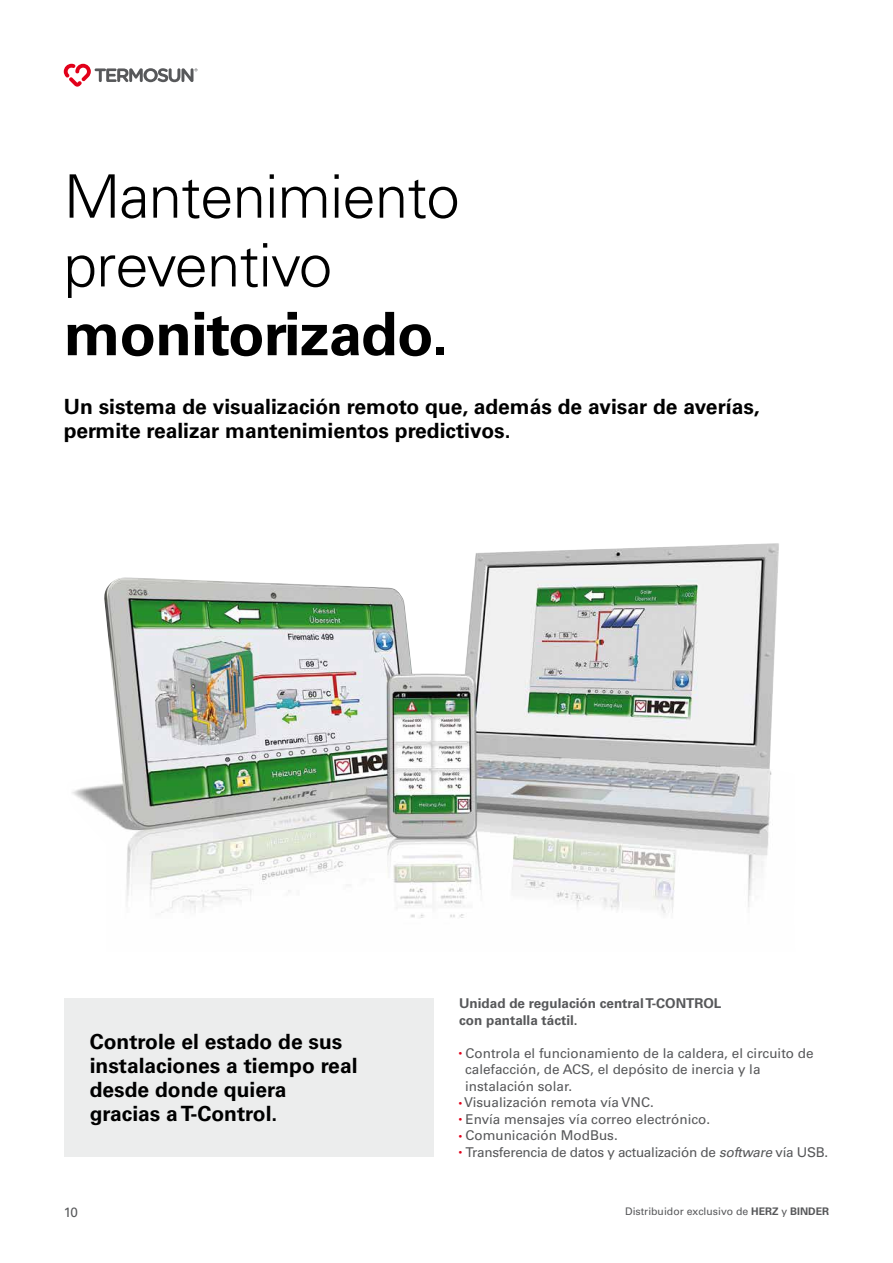
<style>
.page{position:relative;width:893px;height:1263px;background:#fff}
.page>*{position:absolute;margin:0;border:0;box-sizing:border-box;transform-origin:0 0}
.t1{font:300 60px/68.7px "Univers";letter-spacing:-.015em;color:#000}
.t2{font:700 60px "Univers";letter-spacing:-.015em;color:#000}
.t3{font:700 21px/24px "Univers";color:#000}
.t4{font:13.5px/16.5px "Univers";color:#57585a}
.t5{font:700 13.5px/16.5px "Univers";color:#57585a}
.t6{font:13.5px "Univers";letter-spacing:-.02em;color:#57585a}
.t7{font:10.5px "Univers";color:#57585a}
.s1{font-size:7.5px;color:#e2001a}
.s2{font-style:italic}
.s3{font-weight:700}
</style>
<div class="page">
<svg style="left:64px;top:64px;width:133px;height:23px"></svg>
<img style="left:72px;top:543px;width:707px;height:375px">
<div style="left:64px;top:998px;width:369px;height:158px;background:#eceded"></div>
<h1 class="t1" style="left:64px;top:162px;width:397px">Mantenimiento preventivo</h1>
<h1 class="t2" style="left:64px;top:299px;width:386px">monitorizado.</h1>
<h2 class="t3" style="left:64px;top:395px;width:697px">Un sistema de visualización remoto que, además de avisar de averías, permite realizar mantenimientos predictivos.</h2>
<h2 class="t3" style="left:90px;top:1030px;width:269px">Controle el estado de sus instalaciones a tiempo real desde donde quiera gracias a T-Control.</h2>
<p class="t5" style="left:459px;top:995px;width:264px">Unidad de regulación central T-CONTROL con pantalla táctil.</p>
<p class="t4" style="left:465px;top:1045px;width:350px;text-indent:-6px"><span class="s1">•</span> Controla el funcionamiento de la caldera, el circuito de calefacción, de ACS, el depósito de inercia y la instalación solar.</p>
<p class="t4" style="left:459px;top:1094px;width:196px"><span class="s1">•</span> Visualización remota vía VNC.</p>
<p class="t4" style="left:459px;top:1111px;width:253px"><span class="s1">•</span> Envía mensajes vía correo electrónico.</p>
<p class="t4" style="left:459px;top:1127px;width:160px"><span class="s1">•</span> Comunicación ModBus.</p>
<p class="t6" style="left:459px;top:1144px;width:371px"><span class="s1">•</span> Transferencia de datos y actualización de <span class="s2">software</span> vía USB.</p>
<p class="t4" style="left:64px;top:1204px;width:16px">10</p>
<p class="t7" style="left:625px;top:1204px;width:206px">Distribuidor exclusivo de <span class="s3">HERZ</span> y <span class="s3">BINDER</span></p>
</div>
